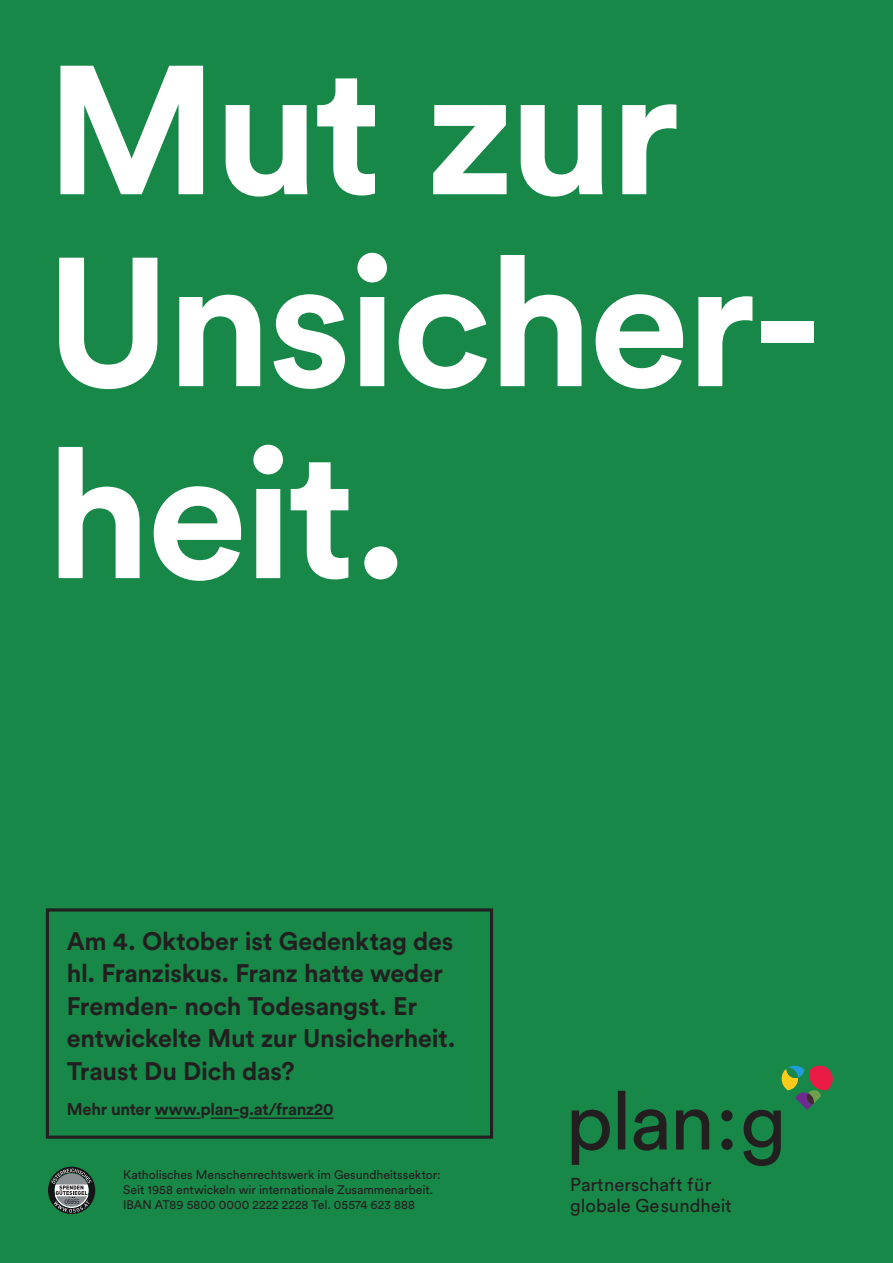
<style>
.page{position:relative;width:893px;height:1263px;background:#178847}
.page>*{position:absolute;margin:0;border:0;box-sizing:border-box;transform-origin:0 0}
.t1{font:700 181.2px/191.9px "Circular Std";letter-spacing:-.02em;color:#fff}
.t2{font:700 25.2px/32.5px "Circular Std";letter-spacing:-.01em;color:#231f20}
.t3{font:18.45px/20.4px "Circular Std";color:#231f20}
.t4{font:700 16.8px "Circular Std";letter-spacing:-.02em;color:#231f20}
.t5{font:12.3px/14.9px "Circular Std";letter-spacing:-.005em;color:#231f20}
</style>
<div class="page">
<svg style="left:48px;top:1166px;width:47px;height:48px"></svg>
<svg style="left:572px;top:1065px;width:261px;height:101px"></svg>
<hr style="left:155px;top:1117px;width:46px;height:2px;background:#231f20">
<hr style="left:211px;top:1117px;width:28px;height:2px;background:#231f20">
<hr style="left:249px;top:1117px;width:84px;height:2px;background:#231f20">
<div style="left:46px;top:908px;width:447px;height:231px;border:3px solid #231f20"></div>
<h1 class="t1" style="left:46px;top:31px;width:778px">Mut zur<br>Unsicher&shy;heit.</h1>
<h2 class="t2" style="left:67px;top:924px;width:390px">Am 4. Oktober ist Gedenktag des hl. Franziskus. Franz hatte weder<br>Fremden- noch Todesangst. Er entwickelte Mut zur Unsicherheit.<br>Traust Du Dich das?</h2>
<h3 class="t4" style="left:67px;top:1098px;width:268px">Mehr unter www.plan-g.at/franz20</h3>
<p class="t5" style="left:123px;top:1167px;width:319px">Katholisches Menschenrechtswerk im Gesundheitssektor:<br>Seit 1958 entwickeln wir internationale Zusammenarbeit.<br>IBAN AT89 5800 0000 2222 2228 Tel. 05574 623 888</p>
<h3 class="t3" style="left:570px;top:1174px;width:163px">Partnerschaft für globale Gesundheit</h3>
</div>
